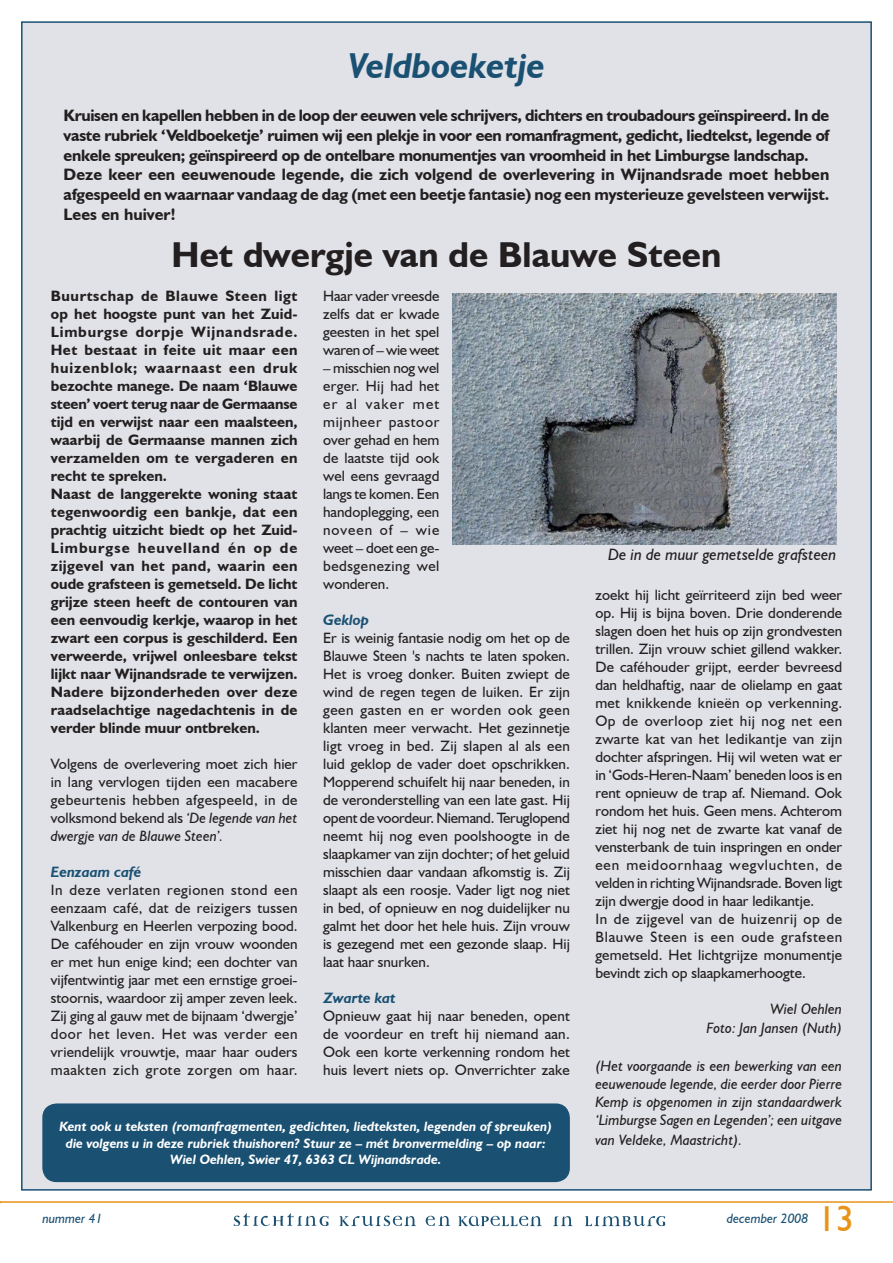
<style>
.page{position:relative;width:893px;height:1263px;background:#fff}
.page>*{position:absolute;margin:0;border:0;box-sizing:border-box;transform-origin:0 0}
.t1{font:700 36px "Humanist 521 BT";color:#231f20}
.t2{font:italic 700 36px "Humanist 521 BT";color:#1a5173}
.t3{font:36px "Humanist 521 BT";color:#e89419}
.t4{font:700 16.5px/19.8px "Humanist 521 BT";letter-spacing:-.02em;color:#231f20}
.t5{font:italic 16.5px "Humanist 521 BT";color:#231f20}
.t6{font:15px/18px "Humanist 521 BT";color:#231f20;text-align:justify}
.t7{font:700 15px/18px "Humanist 521 BT";color:#231f20}
.t8{font:italic 15px/18px "Humanist 521 BT";color:#231f20;text-align:right}
.t9{font:italic 700 15px "Humanist 521 BT";color:#1a5173}
.t10{font:italic 700 13.5px/16.2px "Humanist 521 BT";color:#fff;text-align:center}
.t11{font:italic 13.5px "Humanist 521 BT";color:#1a5173}
.s1{font-style:italic}
</style>
<div class="page">
<hr style="left:0;top:1201px;width:892px;height:2px;background:#e89419">
<svg style="left:339px;top:1216px;width:77px;height:10px"></svg>
<svg style="left:425px;top:1216px;width:25px;height:10px"></svg>
<svg style="left:234px;top:1213px;width:94px;height:13px"></svg>
<svg style="left:458px;top:1216px;width:83px;height:10px"></svg>
<svg style="left:553px;top:1216px;width:19px;height:10px"></svg>
<svg style="left:585px;top:1216px;width:80px;height:10px"></svg>
<div style="left:22px;top:22px;width:849px;height:1168px;background:#e1e2e7"></div>
<div style="left:43px;top:1104px;width:526px;height:77px;background:#1a5173;border-radius:14px"></div>
<div style="left:42px;top:1103px;width:528px;height:79px;border:2px solid #1a5173;border-radius:14px"></div>
<img style="left:452px;top:293px;width:384px;height:251px">
<h1 class="t2" style="left:348px;top:44px;width:199px">Veldboeketje</h1>
<p class="t4" style="left:64px;top:105px;width:767px">Kruisen en kapellen hebben in de loop der eeuwen vele schrijvers, dichters en troubadours geïnspireerd. In de vaste rubriek ‘Veldboeketje’ ruimen wij een plekje in voor een romanfragment, gedicht, liedtekst, legende of enkele spreuken; geïnspireerd op de ontelbare monumentjes van vroomheid in het Limburgse landschap.<br>Deze keer een eeuwenoude legende, die zich volgend de overlevering in Wijnandsrade moet hebben afgespeeld en waarnaar vandaag de dag (met een beetje fantasie) nog een mysterieuze gevelsteen verwijst.<br>Lees en huiver!</p>
<h1 class="t1" style="left:172px;top:232px;width:551px">Het dwergje van de Blauwe Steen</h1>
<p class="t7" style="left:51px;top:286px;width:248px">Buurtschap de Blauwe Steen ligt op het hoogste punt van het Zuid-Limburgse dorpje Wijnandsrade.<br>Het bestaat in feite uit maar een huizenblok; waarnaast een druk bezochte manege. De naam ‘Blauwe steen’ voert terug naar de Germaanse tijd en verwijst naar een maal steen, waarbij de Ger maanse mannen zich verza melden om te verga deren en recht te spreken.<br>Naast de langgerekte woning staat tegenwoordig een bankje, dat een prachtig uitzicht biedt op het Zuid-Limburgse heuvelland én op de zijgevel van het pand, waarin een oude grafsteen is gemetseld. De licht grijze steen heeft de contouren van een eenvou dig kerkje, waarop in het zwart een corpus is geschilderd. Een verweerde, vrijwel onleesbare tekst lijkt naar Wijnandsrade te verwijzen.<br>Nadere bijzonder heden over deze raadselachtige nagedachtenis in de verder blinde muur ontbreken.</p>
<p class="t6" style="left:51px;top:754px;width:248px">Volgens de overlevering moet zich hier in lang vervlogen tijden een macabere gebeurtenis hebben afgespeeld, in de volksmond bekend als <span class="s1">‘De legende van het dwergje van de Blauwe Steen’.</span></p>
<p class="t9" style="left:51px;top:862px;width:92px">Eenzaam café</p>
<p class="t6" style="left:51px;top:880px;width:248px">In deze verlaten regionen stond een eenzaam café, dat de reizigers tussen Valkenburg en Heerlen verpozing bood.<br>De caféhouder en zijn vrouw woonden er met hun enige kind; een dochter van vijfentwintig jaar met een ernstige groei&shy;stoornis, waardoor zij amper zeven leek.<br>Zij ging al gauw met de bijnaam ‘dwergje’ door het leven. Het was verder een vriendelijk vrouw tje, maar haar ouders maakten zich grote zorgen om haar.</p>
<p class="t6" style="left:323px;top:286px;width:118px">Haar vader vreesde zelfs dat er kwade geesten in het spel waren of – wie weet</p>
<p class="t6" style="left:323px;top:358px;width:118px">– misschien nog wel erger. Hij had het er al vaker met mijnheer pastoor over gehad en hem de laatste tijd ook wel eens gevraagd langs te komen. Een handop legging, een noveen of – wie weet – doet een ge&shy;bedsge nezing wel wonde ren.</p>
<p class="t9" style="left:323px;top:610px;width:47px">Geklop</p>
<p class="t6" style="left:323px;top:628px;width:248px">Er is weinig fanta sie nodig om het op de Blauwe Steen 's nachts te laten spoken.<br>Het is vroeg donker. Buiten zwiept de wind de regen tegen de luiken. Er zijn geen gasten en er worden ook geen klanten meer verwacht. Het gezinnetje ligt vroeg in bed. Zij slapen al als een luid geklop de vader doet opschrikken.<br>Mopperend schuifelt hij naar beneden, in de veronderstelling van een late gast. Hij opent de voordeur. Niemand. Teruglopend neemt hij nog even poolshoogte in de slaapkamer van zijn dochter; of het geluid misschien daar vandaan afkomstig is. Zij slaapt als een roosje. Vader ligt nog niet in bed, of opnieuw en nog duidelijker nu galmt het door het hele huis. Zijn vrouw is gezegend met een gezonde slaap. Hij laat haar snurken.</p>
<p class="t9" style="left:323px;top:988px;width:74px">Zwarte kat</p>
<p class="t6" style="left:323px;top:1006px;width:248px">Opnieuw gaat hij naar beneden, opent de voordeur en treft hij niemand aan.<br>Ook een korte verkenning rondom het huis levert niets op. Onverrichter zake</p>
<p class="t5" style="left:608px;top:545px;width:230px">De in de muur gemetselde grafsteen</p>
<p class="t6" style="left:595px;top:585px;width:248px;text-align:left">zoekt hij licht geïrriteerd zijn bed weer op. Hij is bijna boven. Drie donderende slagen doen het huis op zijn grondvesten trillen. Zijn vrouw schiet gillend wakker.<br>De caféhouder grijpt, eerder bevreesd dan heldhaftig, naar de olielamp en gaat met knikkende knieën op verkenning.<br>Op de overloop ziet hij nog net een zwarte kat van het ledikantje van zijn dochter afspringen. Hij wil weten wat er in ‘Gods-Heren-Naam’ beneden loos is en rent opnieuw de trap af. Niemand. Ook rondom het huis. Geen mens. Achterom ziet hij nog net de zwarte kat vanaf de vensterbank de tuin inspringen en onder een meidoornhaag wegvluchten, de velden in richting Wijnandsrade. Boven ligt zijn dwergje dood in haar ledikantje.<br>In de zijgevel van de huizenrij op de Blauwe Steen is een oude grafsteen gemetseld. Het lichtgrijze monumentje bevindt zich op slaapkamerhoogte.</p>
<p class="t8" style="left:706px;top:998px;width:137px;line-height:19.8px">Wiel Oehlen<br>Foto: Jan Jansen (Nuth)</p>
<p class="t8" style="left:595px;top:1057px;width:248px;text-align:justify">(Het voorgaande is een bewerking van een eeuwenoude legende, die eerder door Pierre Kemp is opgenomen in zijn standaardwerk ‘Limburgse Sagen en Legenden’; een uitgave</p>
<p class="t8" style="left:595px;top:1131px;width:148px">van Veldeke, Maastricht).</p>
<p class="t10" style="left:59px;top:1118px;width:494px">Kent ook u teksten (romanfragmenten, gedichten, liedteksten, legenden of spreuken) die volgens u in deze rubriek thuishoren? Stuur ze – mét bronvermelding – op naar:<br>Wiel Oehlen, Swier 47, 6363 CL Wijnandsrade.</p>
<p class="t11" style="left:42px;top:1210px;width:62px">nummer 41</p>
<p class="t11" style="left:727px;top:1210px;width:83px">december 2008</p>
<h1 class="t3" style="left:817px;top:1197px;width:38px">13</h1>
</div>
